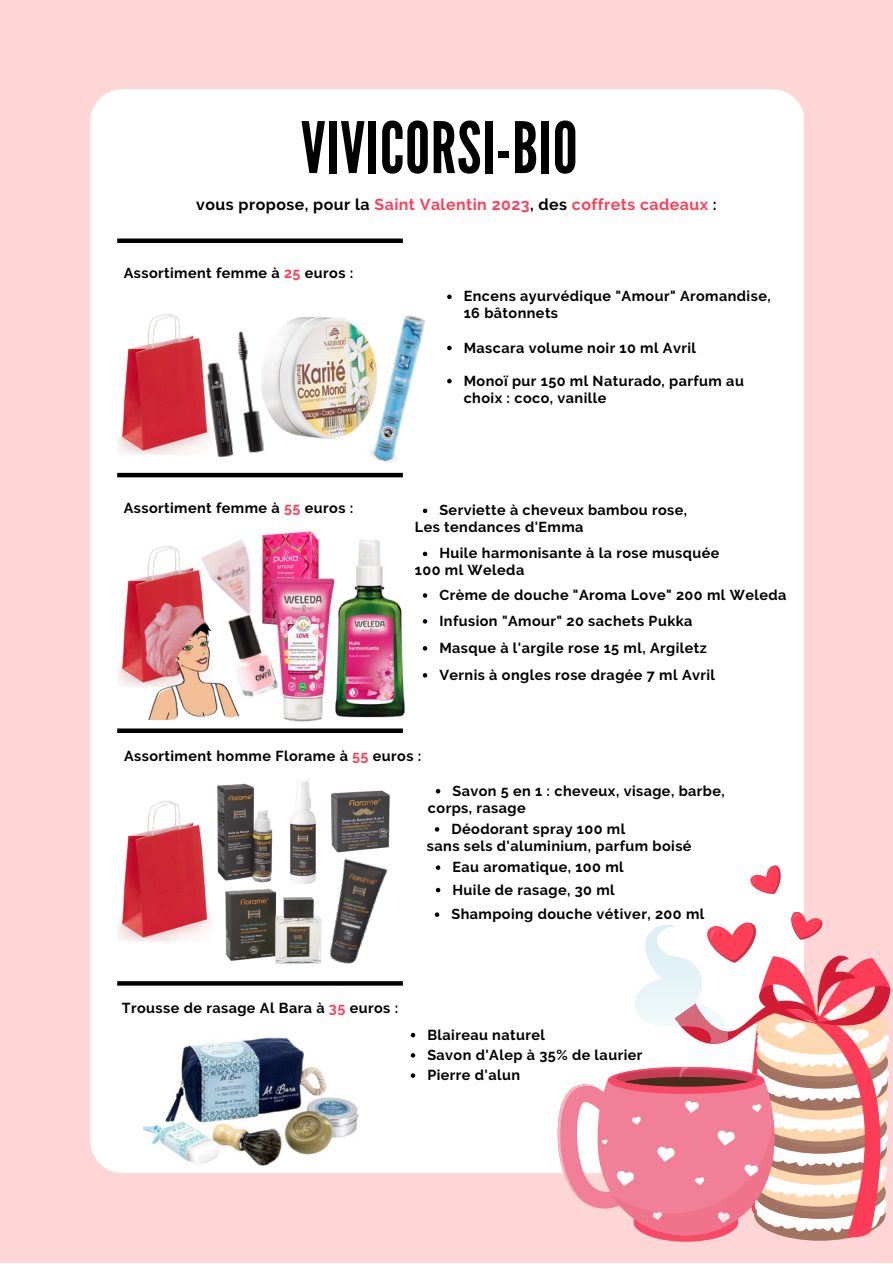
<style>
.page{position:relative;width:893px;height:1264px;background:#fff}
.page>*{position:absolute;margin:0;border:0;box-sizing:border-box;transform-origin:0 0}
.t1{font:70.8px "League Gothic";letter-spacing:.01em;color:#000}
.t2{font:700 15.9px "Raleway";letter-spacing:.03em;color:#ff3f58}
.t3{font:700 14.4px/16.8px "Raleway";letter-spacing:.03em;color:#000}
.s1{color:#000}
.s2{color:#ff3f58}
</style>
<div class="page">
<div style="left:0;top:0;width:892px;height:1262px;background:#ffd6d6"></div>
<div style="left:90px;top:89px;width:713px;height:1084px;background:#fff;border-radius:32px"></div>
<svg style="left:557px;top:907px;width:334px;height:335px"></svg>
<svg style="left:750px;top:865px;width:31px;height:29px"></svg>
<hr style="left:117px;top:473px;width:286px;height:4px;background:#000">
<div style="left:117px;top:238px;width:286px;height:5px;background:#000"></div>
<div style="left:117px;top:728px;width:286px;height:5px;background:#000"></div>
<svg style="left:117px;top:981px;width:286px;height:4px"></svg>
<img style="left:143px;top:1037px;width:216px;height:129px">
<img style="left:117px;top:314px;width:62px;height:141px">
<img style="left:117px;top:546px;width:53px;height:140px">
<img style="left:117px;top:801px;width:94px;height:140px">
<img style="left:314px;top:315px;width:138px;height:163px">
<img style="left:160px;top:318px;width:105px;height:140px">
<img style="left:251px;top:315px;width:137px;height:128px">
<img style="left:225px;top:891px;width:90px;height:73px">
<img style="left:315px;top:858px;width:73px;height:106px">
<img style="left:186px;top:783px;width:87px;height:108px">
<img style="left:290px;top:779px;width:34px;height:108px">
<img style="left:331px;top:790px;width:59px;height:63px">
<img style="left:139px;top:599px;width:41px;height:120px">
<img style="left:180px;top:646px;width:85px;height:72px">
<img style="left:170px;top:534px;width:95px;height:112px">
<img style="left:265px;top:531px;width:163px;height:201px">
<img style="left:273px;top:572px;width:108px;height:156px">
<svg style="left:447px;top:294px;width:4px;height:5px"></svg>
<svg style="left:447px;top:379px;width:4px;height:4px"></svg>
<svg style="left:447px;top:346px;width:4px;height:4px"></svg>
<svg style="left:410px;top:1032px;width:5px;height:5px"></svg>
<svg style="left:410px;top:1053px;width:5px;height:4px"></svg>
<svg style="left:410px;top:1073px;width:5px;height:4px"></svg>
<svg style="left:436px;top:789px;width:4px;height:4px"></svg>
<svg style="left:435px;top:827px;width:4px;height:4px"></svg>
<svg style="left:436px;top:865px;width:4px;height:4px"></svg>
<svg style="left:436px;top:887px;width:4px;height:5px"></svg>
<svg style="left:435px;top:912px;width:4px;height:4px"></svg>
<svg style="left:423px;top:619px;width:4px;height:4px"></svg>
<svg style="left:423px;top:593px;width:4px;height:4px"></svg>
<svg style="left:423px;top:508px;width:4px;height:5px"></svg>
<svg style="left:423px;top:551px;width:4px;height:5px"></svg>
<svg style="left:423px;top:646px;width:4px;height:4px"></svg>
<svg style="left:423px;top:673px;width:4px;height:4px"></svg>
<h1 class="t1" style="left:301px;top:107px;width:278px">VIVICORSI-BIO</h1>
<p class="t2" style="left:196px;top:195px;width:522px"><span class="s1">vous propose, pour la</span> Saint Valentin 2023<span class="s1">, des</span> coffrets cadeaux <span class="s1">:</span></p>
<p class="t3" style="left:124px;top:264px;width:231px">Assortiment femme à <span class="s2">25</span> euros :</p>
<p class="t3" style="left:124px;top:499px;width:231px">Assortiment femme à <span class="s2">55</span> euros :</p>
<p class="t3" style="left:463px;top:288px;width:308px">Encens ayurvédique "Amour" Aromandise,<br>16 bâtonnets</p>
<p class="t3" style="left:463px;top:339px;width:234px">Mascara volume noir 10 ml Avril</p>
<p class="t3" style="left:463px;top:372px;width:281px">Monoï pur 150 ml Naturado, parfum au choix : coco, vanille</p>
<p class="t3" style="left:415px;top:502px;width:274px;text-indent:24px">Serviette à cheveux bambou rose,<br>Les tendances d'Emma</p>
<p class="t3" style="left:415px;top:545px;width:306px;text-indent:24px">Huile harmonisante à la rose musquée<br>100 ml Weleda</p>
<p class="t3" style="left:439px;top:586px;width:348px">Crème de douche "Aroma Love" 200 ml Weleda</p>
<p class="t3" style="left:439px;top:612px;width:255px">Infusion "Amour" 20 sachets Pukka</p>
<p class="t3" style="left:439px;top:634px;width:277px;line-height:27px">Masque à l'argile rose 15 ml, Argiletz<br>Vernis à ongles rose dragée 7 ml Avril</p>
<p class="t3" style="left:124px;top:747px;width:299px">Assortiment homme Florame à <span class="s2">55</span> euros :</p>
<p class="t3" style="left:428px;top:782px;width:298px;text-indent:24px">Savon 5 en 1 : cheveux, visage, barbe, corps, rasage</p>
<p class="t3" style="left:427px;top:820px;width:266px;text-indent:24px">Déodorant spray 100 ml<br>sans sels d'aluminium, parfum boisé</p>
<p class="t3" style="left:452px;top:855px;width:173px;line-height:22.5px">Eau aromatique, 100 ml<br>Huile de rasage, 30 ml</p>
<p class="t3" style="left:451px;top:905px;width:254px">Shampoing douche vétiver, 200 ml</p>
<p class="t3" style="left:122px;top:999px;width:278px">Trousse de rasage Al Bara à <span class="s2">35</span> euros :</p>
<p class="t3" style="left:427px;top:1024px;width:216px;line-height:20.2px">Blaireau naturel<br>Savon d'Alep à 35% de laurier<br>Pierre d'alun</p>
</div>
